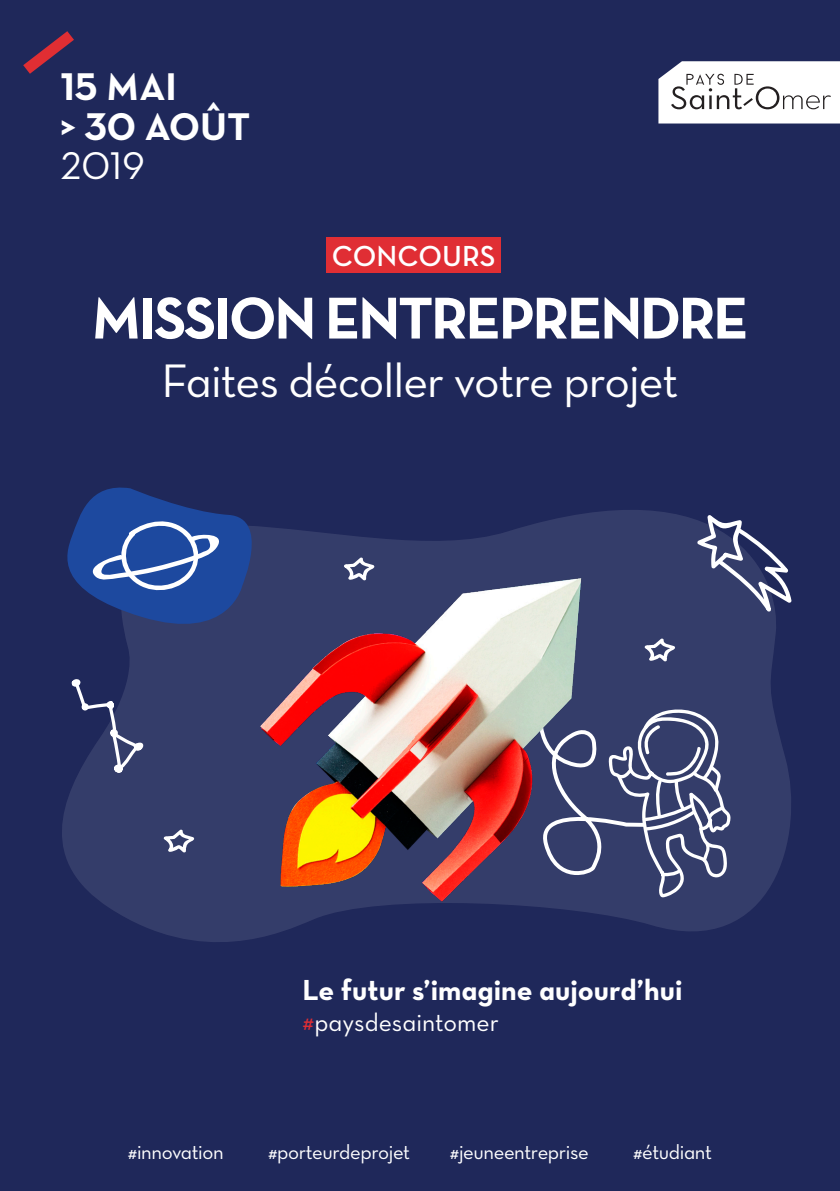
<style>
.page{position:relative;width:840px;height:1191px;background:#fff}
.page>*{position:absolute;margin:0;border:0;box-sizing:border-box;transform-origin:0 0}
.t1{font:60px "Neutra Text Bold Alt";letter-spacing:-.04em;color:#fff}
.t2{font:47.8px "Neutra Text Book Alt";letter-spacing:-.02em;color:#fff}
.t3{font:39.2px "Neutra Text Bold Alt";color:#fff}
.t4{font:39.2px "Neutra Text Book Alt";color:#fff}
.t5{font:29.4px "Neutra Text Bold Alt";color:#fff}
.t6{font:29.4px "Neutra Text Demi Alt";color:#fff}
.t7{font:25.6px "Neutra Text Book Alt";color:#fff}
.t8{font:20.6px "Neutra Text Book Alt";letter-spacing:-.02em;color:#fff}
.s1{color:#e02e34}
</style>
<div class="page">
<div style="left:0;top:0;width:839px;height:1191px;background:#1f285a"></div>
<svg style="left:62px;top:510px;width:730px;height:432px;fill:#343d6a"></svg>
<div style="left:326px;top:238px;width:174px;height:35px;background:#e02e34"></div>
<svg style="left:62px;top:487px;width:208px;height:156px"></svg>
<svg style="left:71px;top:678px;width:73px;height:95px"></svg>
<svg style="left:163px;top:829px;width:31px;height:24px"></svg>
<svg style="left:343px;top:557px;width:31px;height:6px"></svg>
<svg style="left:643px;top:638px;width:32px;height:24px"></svg>
<svg style="left:696px;top:514px;width:95px;height:98px"></svg>
<svg style="left:23px;top:31px;width:51px;height:43px"></svg>
<svg style="left:658px;top:61px;width:181px;height:62px;background:#e7e7e9"></svg>
<svg style="left:590px;top:707px;width:140px;height:190px;background:#575f84"></svg>
<img style="left:247px;top:563px;width:343px;height:347px">
<p class="t3" style="left:60px;top:62px;width:118px">15 MAI</p>
<p class="t3" style="left:60px;top:102px;width:191px">&gt; 30 AOÛT</p>
<p class="t4" style="left:60px;top:142px;width:86px">2019</p>
<p class="t6" style="left:331px;top:238px;width:165px">CONCOURS</p>
<p class="t1" style="left:91px;top:281px;width:659px">MISSION ENTREPRENDRE</p>
<p class="t2" style="left:161px;top:351px;width:518px">Faites décoller votre projet</p>
<p class="t5" style="left:302px;top:971px;width:381px">Le futur s’imagine aujourd’hui</p>
<p class="t7" style="left:302px;top:1007px;width:198px"><span class="s1">#</span>paysdesaintomer</p>
<p class="t8" style="left:128px;top:1139px;width:97px">#innovation</p>
<p class="t8" style="left:268px;top:1139px;width:143px">#porteurdeprojet</p>
<p class="t8" style="left:449px;top:1139px;width:140px">#jeuneentreprise</p>
<p class="t8" style="left:632px;top:1139px;width:80px">#étudiant</p>
</div>
